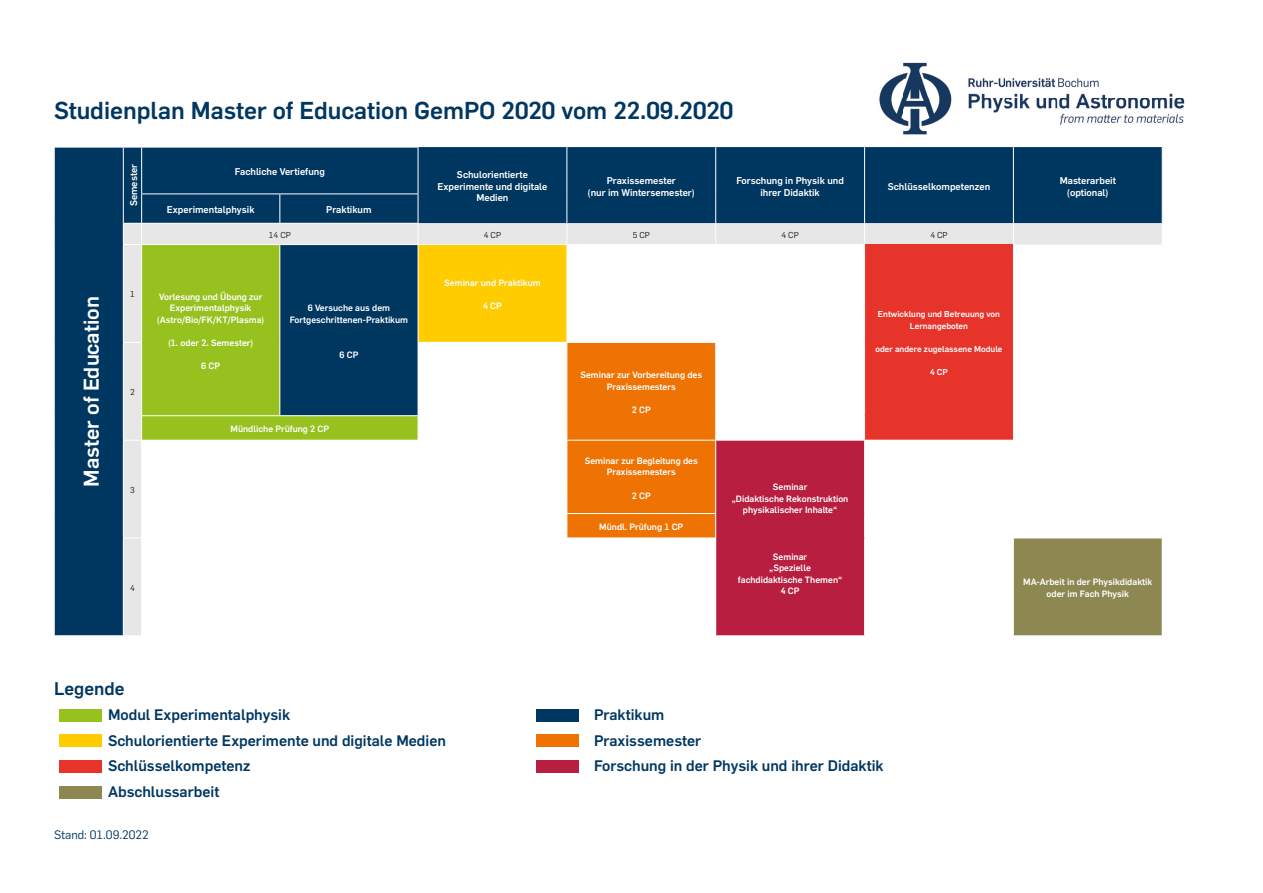
<style>
.page{position:relative;width:1263px;height:893px;background:#fff}
.page>*{position:absolute;margin:0;border:0;box-sizing:border-box;transform-origin:0 0}
.t1{font:700 24px "Rub Flama";color:#003761}
.t2{font:700 21px "Rub Flama";color:#fff}
.t3{font:700 18px "Rub Flama";color:#003761}
.t4{font:700 15px "Rub Flama";color:#003761}
.t5{font:12px "Rub Flama";color:#003761}
.t6{font:700 9.6px/11.6px "Rub Flama";color:#fff;text-align:center}
.t7{font:700 9px/11.6px "Rub Flama";color:#fff;text-align:center}
.t8{font:700 8.4px/11.6px "Rub Flama";color:#fff;text-align:center}
.t9{font:8.4px "Rub Flama";color:#1d1d1b}
</style>
<div class="page">
<div style="left:55px;top:147px;width:1107px;height:488px;background:#003761"></div>
<svg style="left:124px;top:223px;width:1038px;height:412px"></svg>
<svg style="left:142px;top:245px;width:276px;height:195px;background:#55853d"></svg>
<div style="left:418px;top:245px;width:149px;height:97px;background:#fc0"></div>
<div style="left:864px;top:245px;width:149px;height:195px;background:#e7342b"></div>
<svg style="left:142px;top:441px;width:1020px;height:194px"></svg>
<div style="left:716px;top:440px;width:148px;height:196px;background:#b71e3f"></div>
<div style="left:1013px;top:538px;width:149px;height:98px;background:#8d8852"></div>
<hr style="left:566px;top:147px;width:1px;height:47px;background:#fff">
<hr style="left:715px;top:147px;width:1px;height:47px;background:#fff">
<hr style="left:864px;top:147px;width:1px;height:47px;background:#fff">
<hr style="left:1013px;top:147px;width:1px;height:47px;background:#fff">
<svg style="left:566px;top:194px;width:1px;height:50px"></svg>
<svg style="left:715px;top:194px;width:1px;height:50px"></svg>
<svg style="left:864px;top:194px;width:1px;height:50px"></svg>
<svg style="left:1013px;top:194px;width:1px;height:51px"></svg>
<svg style="left:1162px;top:194px;width:1px;height:29px"></svg>
<hr style="left:716px;top:635px;width:148px;height:1px;background:#fff">
<hr style="left:865px;top:440px;width:148px;height:1px;background:#fff">
<hr style="left:1013px;top:342px;width:149px;height:1px;background:#fff">
<hr style="left:1013px;top:440px;width:149px;height:1px;background:#fff">
<hr style="left:123px;top:245px;width:1px;height:97px;background:#fff">
<hr style="left:141px;top:245px;width:1px;height:97px;background:#fff">
<svg style="left:123px;top:342px;width:19px;height:1px"></svg>
<hr style="left:123px;top:343px;width:1px;height:73px;background:#fff">
<hr style="left:141px;top:343px;width:1px;height:72px;background:#fff">
<hr style="left:141px;top:415px;width:139px;height:1px;background:#fff">
<hr style="left:280px;top:415px;width:138px;height:1px;background:#fff">
<svg style="left:123px;top:416px;width:19px;height:25px"></svg>
<hr style="left:123px;top:440px;width:1px;height:49px;background:#fff">
<hr style="left:142px;top:440px;width:138px;height:1px;background:#fff">
<hr style="left:141px;top:440px;width:1px;height:49px;background:#fff">
<hr style="left:280px;top:440px;width:138px;height:1px;background:#fff">
<svg style="left:123px;top:489px;width:19px;height:50px"></svg>
<hr style="left:123px;top:538px;width:1px;height:97px;background:#fff">
<hr style="left:141px;top:538px;width:1px;height:97px;background:#fff">
<hr style="left:279px;top:245px;width:1px;height:97px;background:#fff">
<hr style="left:418px;top:244px;width:149px;height:1px;background:#fff">
<hr style="left:418px;top:245px;width:1px;height:97px;background:#fff">
<hr style="left:279px;top:342px;width:1px;height:73px;background:#fff">
<hr style="left:418px;top:342px;width:149px;height:1px;background:#fff">
<hr style="left:418px;top:343px;width:1px;height:72px;background:#fff">
<svg style="left:418px;top:416px;width:1px;height:24px"></svg>
<hr style="left:418px;top:440px;width:149px;height:1px;background:#fff">
<hr style="left:418px;top:440px;width:1px;height:49px;background:#fff">
<svg style="left:418px;top:489px;width:1px;height:49px"></svg>
<hr style="left:418px;top:538px;width:149px;height:1px;background:#fff">
<hr style="left:418px;top:538px;width:1px;height:97px;background:#fff">
<hr style="left:567px;top:244px;width:149px;height:1px;background:#fff">
<hr style="left:566px;top:245px;width:1px;height:97px;background:#fff">
<hr style="left:567px;top:538px;width:149px;height:1px;background:#fff">
<hr style="left:566px;top:538px;width:1px;height:97px;background:#fff">
<hr style="left:715px;top:538px;width:1px;height:97px;background:#fff">
<hr style="left:716px;top:244px;width:149px;height:1px;background:#fff">
<hr style="left:715px;top:245px;width:1px;height:97px;background:#fff">
<hr style="left:864px;top:245px;width:1px;height:97px;background:#fff">
<hr style="left:716px;top:342px;width:149px;height:1px;background:#fff">
<hr style="left:864px;top:343px;width:1px;height:73px;background:#fff">
<svg style="left:864px;top:416px;width:1px;height:24px"></svg>
<hr style="left:716px;top:440px;width:149px;height:1px;background:#fff">
<hr style="left:864px;top:440px;width:1px;height:49px;background:#fff">
<div style="left:566px;top:342px;width:150px;height:196px;background:#ee7303"></div>
<svg style="left:864px;top:489px;width:1px;height:49px"></svg>
<hr style="left:864px;top:538px;width:149px;height:1px;background:#fff">
<hr style="left:864px;top:538px;width:1px;height:97px;background:#fff">
<hr style="left:1013px;top:489px;width:149px;height:1px;background:#fff">
<hr style="left:1013px;top:538px;width:149px;height:1px;background:#fff">
<hr style="left:1013px;top:538px;width:1px;height:97px;background:#fff">
<hr style="left:1013px;top:635px;width:149px;height:1px;background:#fff">
<hr style="left:54px;top:147px;width:69px;height:1px;background:#fff">
<svg style="left:124px;top:147px;width:17px;height:1px"></svg>
<hr style="left:123px;top:147px;width:1px;height:47px;background:#fff">
<hr style="left:142px;top:147px;width:138px;height:1px;background:#fff">
<hr style="left:141px;top:147px;width:1px;height:47px;background:#fff">
<hr style="left:280px;top:147px;width:138px;height:1px;background:#fff">
<hr style="left:418px;top:147px;width:1px;height:47px;background:#fff">
<hr style="left:141px;top:194px;width:139px;height:1px;background:#fff">
<hr style="left:280px;top:194px;width:138px;height:1px;background:#fff">
<svg style="left:279px;top:194px;width:1px;height:29px"></svg>
<svg style="left:54px;top:194px;width:1px;height:51px"></svg>
<hr style="left:142px;top:223px;width:138px;height:1px;background:#fff">
<hr style="left:280px;top:223px;width:138px;height:1px;background:#fff">
<svg style="left:418px;top:194px;width:1px;height:50px"></svg>
<svg style="left:123px;top:194px;width:19px;height:51px"></svg>
<hr style="left:142px;top:244px;width:138px;height:1px;background:#fff">
<hr style="left:280px;top:244px;width:138px;height:1px;background:#fff">
<svg style="left:54px;top:416px;width:1px;height:24px"></svg>
<svg style="left:54px;top:489px;width:1px;height:49px"></svg>
<div style="left:60px;top:709px;width:42px;height:13px;background:#96c11f"></div>
<div style="left:60px;top:735px;width:42px;height:12px;background:#fc0"></div>
<div style="left:60px;top:786px;width:42px;height:13px;background:#8d8852"></div>
<div style="left:60px;top:760px;width:42px;height:13px;background:#e7342b"></div>
<div style="left:536px;top:709px;width:42px;height:13px;background:#003761"></div>
<div style="left:536px;top:734px;width:42px;height:13px;background:#ee7303"></div>
<div style="left:536px;top:760px;width:42px;height:13px;background:#b71e3f"></div>
<img style="left:879px;top:62px;width:306px;height:73px">
<h1 class="t1" style="left:54px;top:93px;width:681px">Studienplan Master of Education GemPO 2020 vom 22.09.2020</h1>
<h2 class="t2" style="left:76px;top:486px;width:192px;rotate:-90deg">Master of Education</h2>
<p class="t6" style="left:127px;top:206px;width:44px;rotate:-90deg">Semester</p>
<p class="t6" style="left:235px;top:165px;width:91px">Fachliche Vertiefung</p>
<p class="t6" style="left:437px;top:168px;width:111px">Schulorientierte<br>Experimente und digitale<br>Medien</p>
<p class="t6" style="left:588px;top:174px;width:109px">Praxissemester<br>(nur im Wintersemester)</p>
<p class="t6" style="left:736px;top:174px;width:109px">Forschung in Physik und ihrer Didaktik</p>
<p class="t6" style="left:888px;top:180px;width:104px">Schlüsselkompetenzen</p>
<p class="t6" style="left:1060px;top:174px;width:58px">Masterarbeit (optional)</p>
<p class="t6" style="left:167px;top:203px;width:89px">Experimentalphysik</p>
<p class="t6" style="left:326px;top:203px;width:47px">Praktikum</p>
<p class="t9" style="left:269px;top:229px;width:23px">14 CP</p>
<p class="t9" style="left:484px;top:229px;width:19px">4 CP</p>
<p class="t9" style="left:633px;top:229px;width:19px">5 CP</p>
<p class="t9" style="left:781px;top:229px;width:19px">4 CP</p>
<p class="t9" style="left:930px;top:229px;width:19px">4 CP</p>
<p class="t9" style="left:130px;top:289px;width:6px">1</p>
<p class="t7" style="left:157px;top:290px;width:109px">Vorlesung und Übung zur<br>Experimentalphysik (Astro/Bio/FK/KT/Plasma)</p>
<p class="t7" style="left:168px;top:336px;width:87px">(1. oder 2. Semester)</p>
<p class="t7" style="left:201px;top:360px;width:20px">6 CP</p>
<p class="t9" style="left:130px;top:386px;width:6px">2</p>
<p class="t7" style="left:290px;top:302px;width:120px">6 Versuche aus dem<br>Fortgeschrittenen-Praktikum</p>
<p class="t7" style="left:339px;top:348px;width:20px">6 CP</p>
<p class="t7" style="left:230px;top:423px;width:100px">Mündliche Prüfung 2 CP</p>
<p class="t7" style="left:444px;top:276px;width:98px">Seminar und Praktikum</p>
<p class="t7" style="left:483px;top:300px;width:20px">4 CP</p>
<p class="t7" style="left:580px;top:368px;width:123px">Seminar zur Vorbereitung des<br>Praxissemesters</p>
<p class="t7" style="left:632px;top:403px;width:20px">2 CP</p>
<p class="t8" style="left:878px;top:308px;width:124px">Entwicklung und Betreuung von<br>Lernangeboten</p>
<p class="t8" style="left:875px;top:343px;width:129px">oder andere zugelassene Module</p>
<p class="t8" style="left:930px;top:366px;width:19px">4 CP</p>
<p class="t7" style="left:585px;top:454px;width:115px">Seminar zur Begleitung des<br>Praxissemesters</p>
<p class="t7" style="left:632px;top:489px;width:20px">2 CP</p>
<p class="t7" style="left:732px;top:480px;width:118px">Seminar<br>„Didaktische Rekonstruktion physikalischer Inhalte“</p>
<p class="t7" style="left:738px;top:550px;width:106px">Seminar<br>„Spezielle fachdidaktische Themen“<br>4 CP</p>
<p class="t9" style="left:130px;top:484px;width:6px">3</p>
<p class="t7" style="left:599px;top:520px;width:85px">Mündl. Prüfung 1 CP</p>
<p class="t9" style="left:130px;top:582px;width:6px">4</p>
<p class="t7" style="left:1023px;top:576px;width:131px">MA-Arbeit in der Physikdidaktik oder im Fach Physik</p>
<h3 class="t3" style="left:54px;top:675px;width:72px">Legende</h3>
<h3 class="t4" style="left:108px;top:704px;width:184px">Modul Experimentalphysik</h3>
<h3 class="t4" style="left:594px;top:704px;width:72px">Praktikum</h3>
<h3 class="t4" style="left:108px;top:730px;width:340px">Schulorientierte Experimente und digitale Medien</h3>
<h3 class="t4" style="left:594px;top:730px;width:109px">Praxissemester</h3>
<h3 class="t4" style="left:108px;top:755px;width:144px">Schlüsselkompetenz</h3>
<h3 class="t4" style="left:594px;top:755px;width:291px">Forschung in der Physik und ihrer Didaktik</h3>
<h3 class="t4" style="left:108px;top:781px;width:113px">Abschlussarbeit</h3>
<h3 class="t5" style="left:54px;top:826px;width:96px">Stand: 01.09.2022</h3>
</div>
